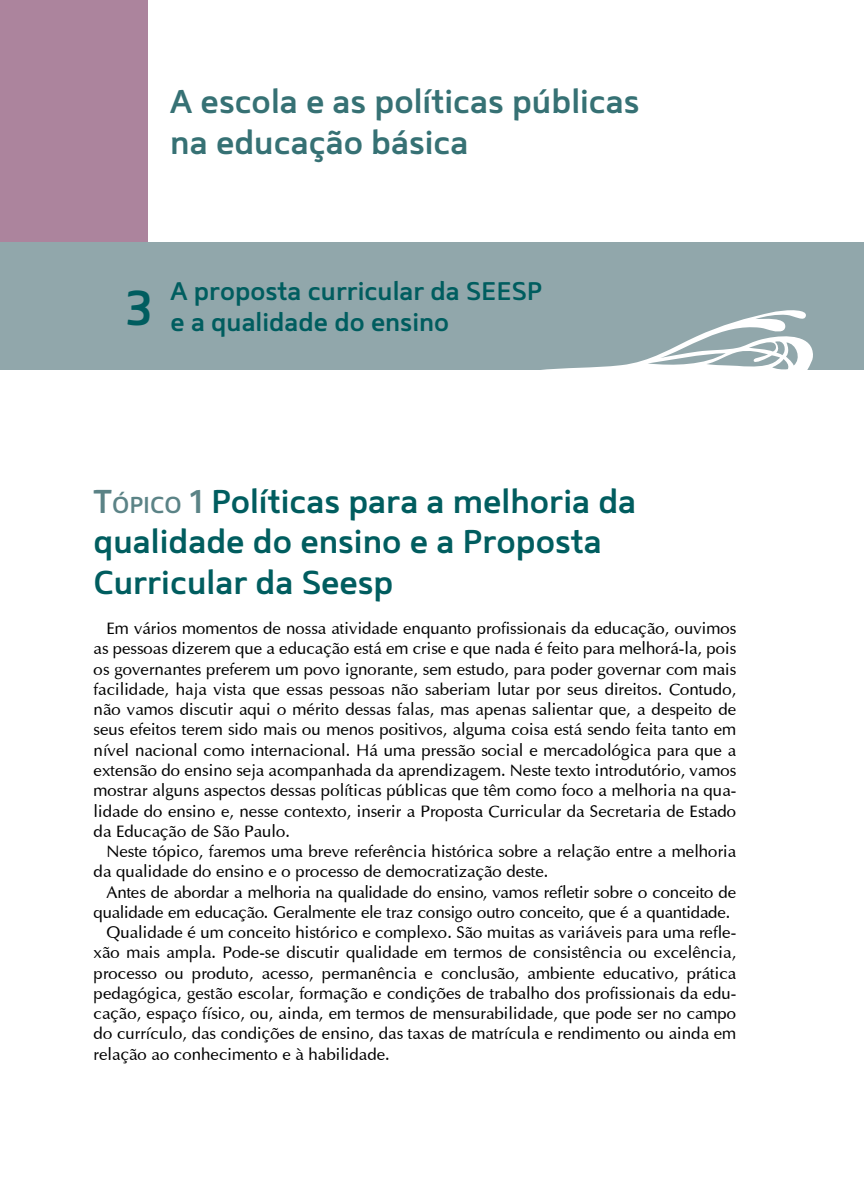
<style>
.page{position:relative;width:864px;height:1187px;background:#fff}
.page>*{position:absolute;margin:0;border:0;box-sizing:border-box;transform-origin:0 0}
.t1{font:600 33px/40.5px "Mentone";color:#005d5f}
.t2{font:600 33px/40.5px "Mentone";color:#367174}
.t3{font:600 25.5px/30.6px "Mentone";color:#005d5f}
.t4{font:16.8px/20.2px "Optima";color:#000;text-align:justify}
.s1{color:#5b8386}
.s2{font-size:23.1px;color:#5b8386}
</style>
<div class="page">
<div style="left:0;top:0;width:147px;height:291px;background:#ac849d"></div>
<div style="left:0;top:242px;width:863px;height:128px;background:#91a7ab"></div>
<svg style="left:541px;top:310px;width:272px;height:60px"></svg>
<h1 class="t2" style="left:170px;top:81px;width:470px">A escola e as políticas públicas na educação básica</h1>
<h2 class="t3" style="left:125px;top:276px;width:418px;text-indent:45px">A proposta curricular da SEESP<br><sup>3</sup> e a qualidade do ensino</h2>
<h1 class="t1" style="left:94px;top:480px;width:544px"><span class="s1">T</span><span class="s2">ópico</span> <span class="s1">1</span> Políticas para a melhoria da qualidade do ensino e a Proposta<br>Curricular da Seesp</h1>
<p class="t4" style="left:94px;top:618px;width:644px;text-indent:13px">Em vários momentos de nossa atividade enquanto profissionais da educação, ouvimos as pessoas dizerem que a educação está em crise e que nada é feito para melhorá-la, pois os governantes preferem um povo ignorante, sem estudo, para poder governar com mais facilidade, haja vista que essas pessoas não saberiam lutar por seus direitos. Contudo, não vamos discutir aqui o mérito dessas falas, mas apenas salientar que, a despeito de seus efeitos terem sido mais ou menos positivos, alguma coisa está sendo feita tanto em nível nacional como internacional. Há uma pressão social e mercadológica para que a extensão do ensino seja acompanhada da aprendizagem. Neste texto introdutório, vamos mostrar alguns aspectos dessas políticas públicas que têm como foco a melhoria na qua&shy;lidade do ensino e, nesse contexto, inserir a Proposta Curricular da Secretaria de Estado da Educação de São Paulo.</p>
<p class="t4" style="left:94px;top:841px;width:644px;text-indent:13px">Neste tópico, faremos uma breve referência histórica sobre a relação entre a melhoria da qualidade do ensino e o processo de democratização deste.</p>
<p class="t4" style="left:106px;top:881px;width:631px">Antes de abordar a melhoria na qualidade do ensino, vamos refletir sobre o conceito de</p>
<p class="t4" style="left:94px;top:901px;width:638px">qualidade em educação. Geralmente ele traz consigo outro conceito, que é a quantidade.</p>
<p class="t4" style="left:106px;top:922px;width:631px">Qualidade é um conceito histórico e complexo. São muitas as variáveis para uma refle-</p>
<p class="t4" style="left:94px;top:942px;width:644px">xão mais ampla. Pode-se discutir qualidade em termos de consistência ou excelência,</p>
<p class="t4" style="left:94px;top:962px;width:644px">processo ou produto, acesso, permanência e conclusão, ambiente educativo, prática</p>
<p class="t4" style="left:94px;top:982px;width:644px">pedagógica, gestão escolar, formação e condições de trabalho dos profissionais da edu-</p>
<p class="t4" style="left:94px;top:1003px;width:644px">cação, espaço físico, ou, ainda, em termos de mensurabilidade, que pode ser no campo</p>
<p class="t4" style="left:94px;top:1023px;width:643px">do currículo, das condições de ensino, das taxas de matrícula e rendimento ou ainda em</p>
<p class="t4" style="left:94px;top:1043px;width:297px">relação ao conhecimento e à habilidade.</p>
</div>
